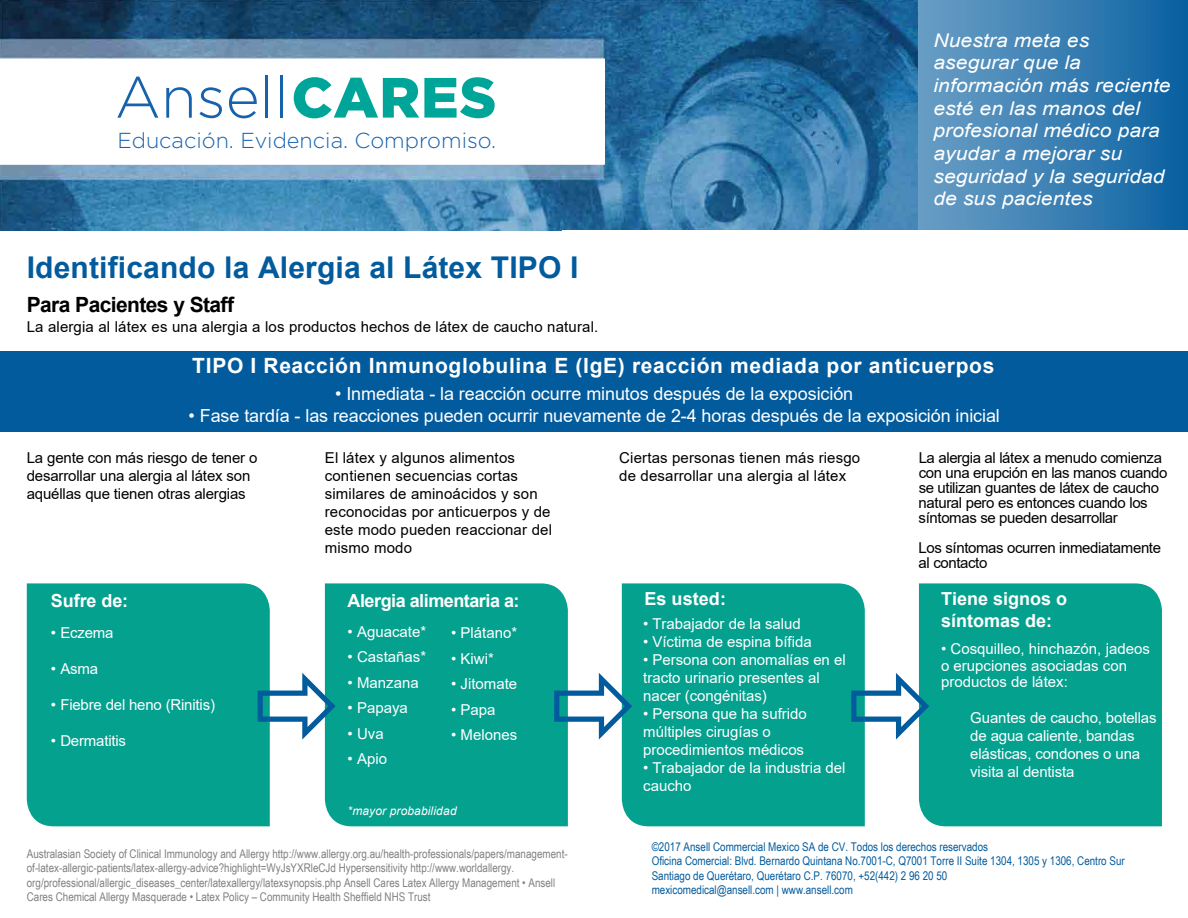
<style>
.page{position:relative;width:1188px;height:918px;background:#fff}
.page>*{position:absolute;margin:0;border:0;box-sizing:border-box;transform-origin:0 0}
.t1{font:700 30px "Arial";letter-spacing:.005em;color:#025b9d}
.t2{font:300 21.6px "Gotham";color:#1762ad}
.t3{font:700 21px "Arial";letter-spacing:.03em;color:#fff}
.t4{font:700 21px "Arial";letter-spacing:-.03em;color:#000101}
.t5{font:italic 18.9px/22.6px "Arial";letter-spacing:.005em;color:#fff;scale:1.11 1}
.t6{font:18px "Arial";letter-spacing:-.005em;color:#fff}
.t7{font:700 18px/21.6px "Arial";color:#fff}
.t8{font:700 18px "Arial";letter-spacing:-.025em;color:#fff}
.t9{font:15px/18px "Arial";letter-spacing:-.005em;color:#fff}
.t10{font:15px/15px "Arial";letter-spacing:-.01em;color:#000101}
.t11{font:15px/18px "Arial";letter-spacing:.01em;color:#000101}
.t12{font:12px/14.4px "Arial Narrow";color:#808081}
.t13{font:12px/14.4px "Arial Narrow";color:#025b9d}
.t14{font:italic 12px "Arial";letter-spacing:.01em;color:#fff}
</style>
<div class="page">
<div style="left:0;top:351px;width:1188px;height:81px;background:#025b9d"></div>
<div style="left:27px;top:583px;width:243px;height:243px;background:#05a18f"></div>
<div style="left:325px;top:583px;width:243px;height:243px;background:#05a18f"></div>
<div style="left:622px;top:583px;width:243px;height:243px;background:#05a18f"></div>
<div style="left:919px;top:583px;width:243px;height:243px;background:#05a18f"></div>
<div style="left:918px;top:0;width:270px;height:229px;background:linear-gradient(to right,#6c9fc6,#0a61a1)"></div>
<img style="left:0;top:0;width:918px;height:230px">
<svg style="left:0;top:59px;width:605px;height:106px"></svg>
<svg style="left:117px;top:77px;width:41px;height:41px"></svg>
<svg style="left:166px;top:87px;width:26px;height:31px"></svg>
<svg style="left:199px;top:87px;width:23px;height:31px"></svg>
<svg style="left:229px;top:87px;width:28px;height:31px"></svg>
<hr style="left:265px;top:75px;width:3px;height:43px;background:#1762ad">
<hr style="left:280px;top:75px;width:3px;height:43px;background:#1762ad">
<svg style="left:294px;top:77px;width:201px;height:41px"></svg>
<svg style="left:258px;top:672px;width:78px;height:68px"></svg>
<svg style="left:554px;top:672px;width:78px;height:68px"></svg>
<svg style="left:851px;top:672px;width:78px;height:68px"></svg>
<h2 class="t2" style="left:117px;top:127px;width:380px">Educación. Evidencia. Compromiso.</h2>
<p class="t5" style="left:934px;top:29px;width:215px">Nuestra meta es asegurar que la información más reciente esté en las manos del profesional médico para ayudar a mejorar su seguridad y la seguridad de sus pacientes</p>
<h1 class="t1" style="left:27px;top:247px;width:553px">Identificando la Alergia al Látex TIPO I</h1>
<h3 class="t4" style="left:27px;top:290px;width:209px">Para Pacientes y Staff</h3>
<p class="t11" style="left:27px;top:317px;width:573px">La alergia al látex es una alergia a los productos hechos de látex de caucho natural.</p>
<h3 class="t3" style="left:192px;top:351px;width:804px">TIPO I Reacción Inmunoglobulina E (IgE) reacción mediada por anticuerpos</h3>
<p class="t6" style="left:335px;top:382px;width:520px">• Inmediata - la reacción ocurre minutos después de la exposición</p>
<p class="t6" style="left:188px;top:403px;width:813px">• Fase tardía - las reacciones pueden ocurrir nuevamente de 2-4 horas después de la exposición inicial</p>
<p class="t10" style="left:27px;top:449px;width:232px;line-height:18px">La gente con más riesgo de tener o desarrollar una alergia al látex son aquéllas que tienen otras alergias</p>
<p class="t11" style="left:325px;top:449px;width:229px">El látex y algunos alimentos contienen secuencias cortas similares de aminoácidos y son reconocidas por anticuerpos y de este modo pueden reaccionar del mismo modo</p>
<p class="t11" style="left:619px;top:449px;width:243px">Ciertas personas tienen más riesgo de desarrollar una alergia al látex</p>
<p class="t10" style="left:919px;top:450px;width:250px">La alergia al látex a menudo comienza con una erupción en las manos cuando se utilizan guantes de látex de caucho natural pero es entonces cuando los síntomas se pueden desarrollar</p>
<p class="t10" style="left:919px;top:540px;width:244px">Los síntomas ocurren inmediatamente al contacto</p>
<p class="t7" style="left:51px;top:590px;width:79px">Sufre de:</p>
<p class="t9" style="left:51px;top:624px;width:64px">• Eczema</p>
<p class="t9" style="left:51px;top:660px;width:49px">• Asma</p>
<p class="t9" style="left:51px;top:696px;width:166px">• Fiebre del heno (Rinitis)</p>
<p class="t9" style="left:51px;top:732px;width:77px">• Dermatitis</p>
<p class="t8" style="left:348px;top:588px;width:174px">Alergia alimentaria a:</p>
<p class="t7" style="left:644px;top:588px;width:83px">Es usted:</p>
<p class="t7" style="left:941px;top:588px;width:128px">Tiene signos o síntomas de:</p>
<p class="t9" style="left:941px;top:641px;width:210px;line-height:16.5px">• Cosquilleo, hinchazón, jadeos o erupciones asociadas con productos de látex:</p>
<p class="t9" style="left:970px;top:709px;width:188px">Guantes de caucho, botellas de agua caliente, bandas elásticas, condones o una visita al dentista</p>
<p class="t9" style="left:643px;top:615px;width:159px">• Trabajador de la salud</p>
<p class="t9" style="left:643px;top:633px;width:170px">• Víctima de espina bífida</p>
<p class="t9" style="left:643px;top:651px;width:204px">• Persona con anomalías en el tracto urinario presentes al nacer (congénitas)</p>
<p class="t9" style="left:643px;top:705px;width:165px">• Persona que ha sufrido múltiples cirugías o procedimientos médicos</p>
<p class="t9" style="left:643px;top:759px;width:204px">• Trabajador de la industria del caucho</p>
<p class="t9" style="left:348px;top:622px;width:80px">• Aguacate*</p>
<p class="t9" style="left:348px;top:648px;width:80px">• Castañas*</p>
<p class="t9" style="left:348px;top:673px;width:73px">• Manzana</p>
<p class="t9" style="left:348px;top:699px;width:62px">• Papaya</p>
<p class="t9" style="left:348px;top:724px;width:38px">• Uva</p>
<p class="t9" style="left:348px;top:750px;width:41px">• Apio</p>
<p class="t14" style="left:348px;top:803px;width:111px">*mayor probabilidad</p>
<p class="t9" style="left:451px;top:624px;width:68px">• Plátano*</p>
<p class="t9" style="left:451px;top:649px;width:44px">• Kiwi*</p>
<p class="t9" style="left:451px;top:675px;width:68px">• Jitomate</p>
<p class="t9" style="left:451px;top:700px;width:46px">• Papa</p>
<p class="t9" style="left:451px;top:726px;width:68px">• Melones</p>
<p class="t12" style="left:27px;top:846px;width:542px">Australasian Society of Clinical Immunology and Allergy http://www.allergy.org.au/health-professionals/papers/management&shy;of-latex-allergic-patients/latex-allergy-advice?highlight=WyJsYXRleCJd Hypersensitivity http://www.worldallergy. org/professional/allergic_diseases_center/latexallergy/latexsynopsis.php Ansell Cares Latex Allergy Management • Ansell Cares Chemical Allergy Masquerade • Latex Policy – Community Health Sheffield NHS Trust</p>
<p class="t13" style="left:652px;top:839px;width:475px">©2017 Ansell Commercial Mexico SA de CV. Todos los derechos reservados<br>Oficina Comercial: Blvd. Bernardo Quintana No.7001-C, Q7001 Torre II Suite 1304, 1305 y 1306, Centro Sur Santiago de Querétaro, Querétaro C.P. 76070, +52(442) 2 96 20 50<br>mexicomedical@ansell.com | www.ansell.com</p>
</div>
